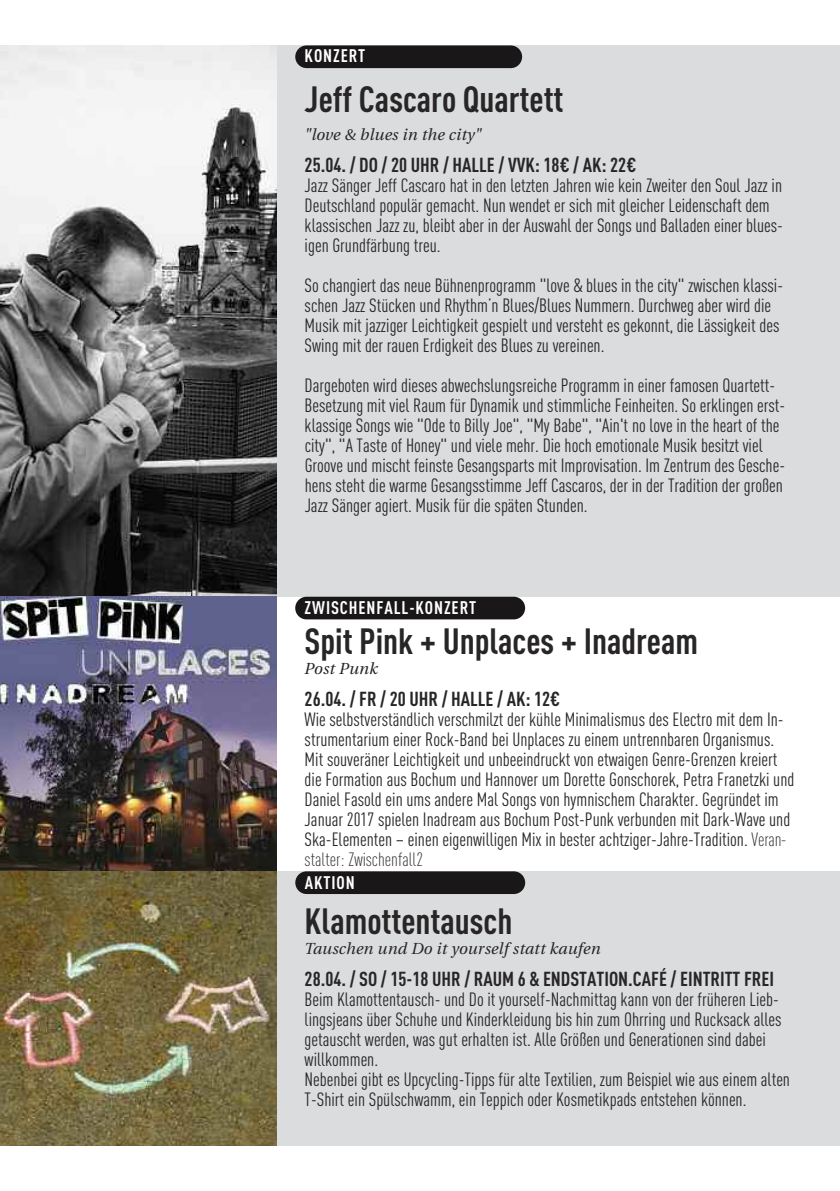
<style>
.page{position:relative;width:840px;height:1191px;background:#fff}
.page>*{position:absolute;margin:0;border:0;box-sizing:border-box;transform-origin:0 0}
.t1{font:700 36px "DIN Cond";color:#272526}
.t2{font:700 20px "DIN Cond";color:#272526}
.t3{font:19px/20px "DIN Cond";color:#272526}
.t4{font:700 18px "DIN Cond";letter-spacing:.05em;color:#fff}
.t5{font:italic 16px "Utopia";letter-spacing:.015em;color:#272526}
.s1{font-weight:300}
</style>
<div class="page">
<div style="left:272px;top:45px;width:567px;height:551px;background:#dbdcde"></div>
<div style="left:261px;top:871px;width:578px;height:274px;background:#dbdcde"></div>
<img style="left:0;top:45px;width:276px;height:551px">
<img style="left:0;top:596px;width:276px;height:275px">
<div style="left:295px;top:597px;width:230px;height:22px;background:#1a1718;border-radius:11px"></div>
<div style="left:295px;top:871px;width:230px;height:23px;background:#1a1718;border-radius:11px"></div>
<div style="left:295px;top:45px;width:227px;height:23px;background:#1a1718;border-radius:11px"></div>
<img style="left:0;top:871px;width:276px;height:274px">
<p class="t4" style="left:304px;top:49px;width:62px">KONZERT</p>
<h1 class="t1" style="left:304px;top:86px;width:260px">Jeff Cascaro Quartett</h1>
<p class="t5" style="left:304px;top:128px;width:178px">"love &amp; blues in the city"</p>
<p class="t2" style="left:304px;top:157px;width:333px">25.04. / DO / 20 UHR / HALLE / VVK: 18€ / AK: 22€</p>
<p class="t3" style="left:304px;top:177px;width:479px">Jazz Sänger Jeff Cascaro hat in den letzten Jahren wie kein Zweiter den Soul Jazz in Deutschland populär gemacht. Nun wendet er sich mit gleicher Leidenschaft dem klassischen Jazz zu, bleibt aber in der Auswahl der Songs und Balladen einer blues&shy;igen Grundfärbung treu.</p>
<p class="t3" style="left:304px;top:277px;width:479px">So changiert das neue Bühnenprogramm "love &amp; blues in the city" zwischen klassi&shy;schen Jazz Stücken und Rhythm’n Blues/Blues Nummern. Durchweg aber wird die Musik mit jazziger Leichtigkeit gespielt und versteht es gekonnt, die Lässigkeit des Swing mit der rauen Erdigkeit des Blues zu vereinen.</p>
<p class="t3" style="left:304px;top:377px;width:482px">Dargeboten wird dieses abwechslungsreiche Programm in einer famosen Quartett-Besetzung mit viel Raum für Dynamik und stimmliche Feinheiten. So erklingen erst&shy;klassige Songs wie "Ode to Billy Joe", "My Babe", "Ain't no love in the heart of the city", "A Taste of Honey" und viele mehr. Die hoch emotionale Musik besitzt viel Groove und mischt feinste Gesangsparts mit Improvisation. Im Zentrum des Gesche&shy;hens steht die warme Gesangsstimme Jeff Cascaros, der in der Tradition der großen Jazz Sänger agiert. Musik für die späten Stunden.</p>
<p class="t4" style="left:304px;top:601px;width:173px">ZWISCHENFALL-KONZERT</p>
<h1 class="t1" style="left:304px;top:628px;width:395px">Spit Pink + Unplaces + Inadream</h1>
<p class="t5" style="left:304px;top:662px;width:75px">Post Punk</p>
<p class="t2" style="left:304px;top:691px;width:257px">26.04. / FR / 20 UHR / HALLE / AK: 12€</p>
<p class="t3" style="left:304px;top:711px;width:491px">Wie selbstverständlich verschmilzt der kühle Minimalismus des Electro mit dem In&shy;strumentarium einer Rock-Band bei Unplaces zu einem untrennbaren Organismus.<br>Mit souveräner Leichtigkeit und unbeeindruckt von etwaigen Genre-Grenzen kreiert die Formation aus Bochum und Hannover um Dorette Gonschorek, Petra Franetzki und Daniel Fasold ein ums andere Mal Songs von hymnischem Charakter. Gegründet im Januar 2017 spielen Inadream aus Bochum Post-Punk verbunden mit Dark-Wave und Ska-Elementen – einen eigenwilligen Mix in bester achtziger-Jahre-Tradition. <span class="s1">Veran&shy;stalter: Zwischenfall2</span></p>
<p class="t4" style="left:304px;top:875px;width:51px">AKTION</p>
<h1 class="t1" style="left:304px;top:908px;width:209px">Klamottentausch</h1>
<p class="t5" style="left:304px;top:942px;width:297px">Tauschen und Do it yourself statt kaufen</p>
<p class="t2" style="left:304px;top:971px;width:470px">28.04. / SO / 15-18 UHR / RAUM 6 &amp; ENDSTATION.CAFÉ / EINTRITT FREI</p>
<p class="t3" style="left:304px;top:991px;width:486px">Beim Klamottentausch- und Do it yourself-Nachmittag kann von der früheren Lieb&shy;lingsjeans über Schuhe und Kinderkleidung bis hin zum Ohrring und Rucksack alles getauscht werden, was gut erhalten ist. Alle Größen und Generationen sind dabei willkommen.<br>Nebenbei gibt es Upcycling-Tipps für alte Textilien, zum Beispiel wie aus einem alten T-Shirt ein Spülschwamm, ein Teppich oder Kosmetikpads entstehen können.</p>
</div>
